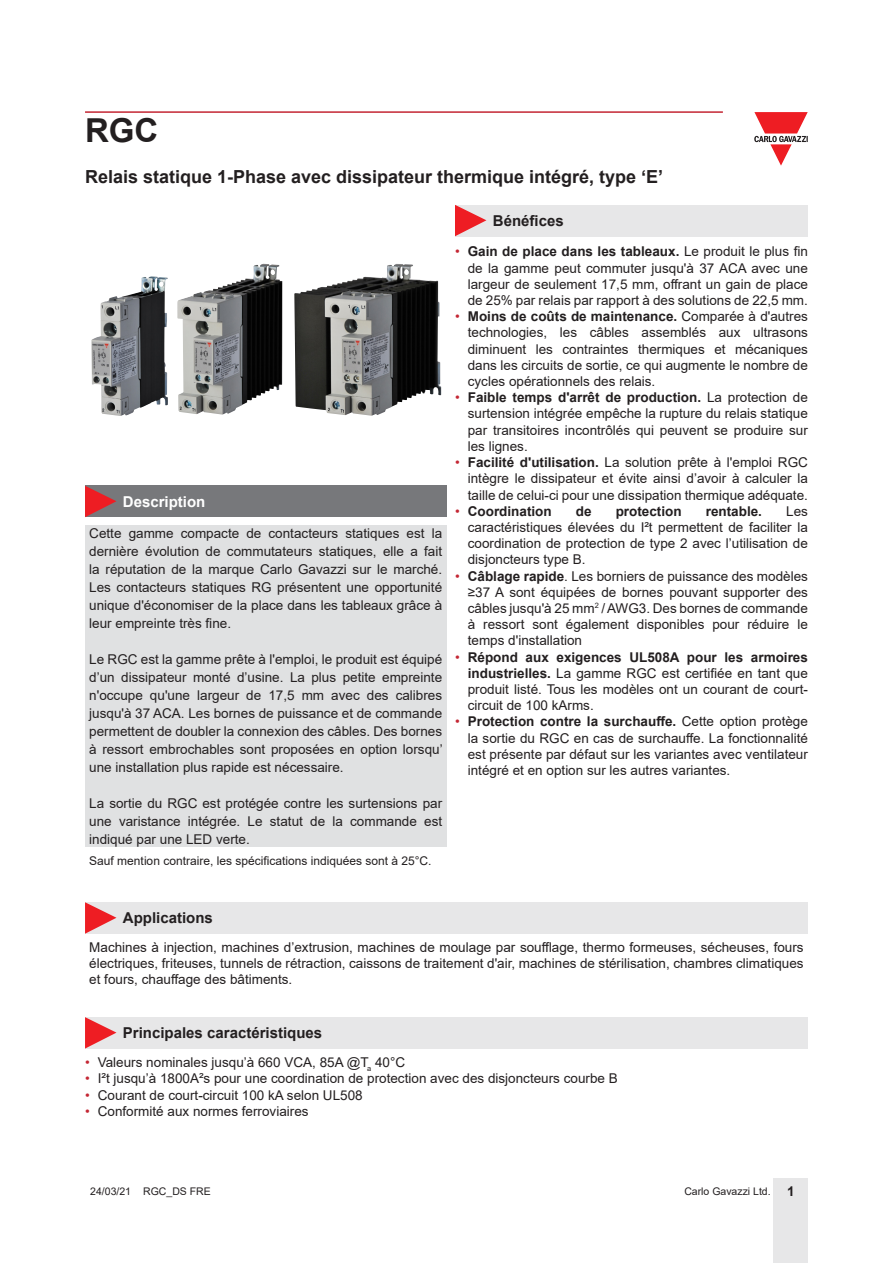
<style>
.page{position:relative;width:893px;height:1263px;background:#fff}
.page>*{position:absolute;margin:0;border:0;box-sizing:border-box;transform-origin:0 0}
.t1{font:700 33px "Arial";color:#231f20}
.Titolo02{font:700 18px "Arial";color:#231f20}
.Titolo03{font:700 15px "Arial";color:#231f20}
.Titolo03-2{font:700 15px "Arial";color:#fff}
.Testo{font:13.5px/16.2px "Arial";color:#231f20;text-align:justify}
.t2{font:700 13.5px "Arial";color:#231f20}
.Testo-2{font:12px "Arial";color:#231f20}
.t3{font:10.5px "Arial";color:#231f20}
.s1{color:#c42633}
.s2{font-weight:700}
.s3{font-weight:400;color:#c42633}
.s4{font-weight:700;font-size:13.5px}
</style>
<div class="page">
<div style="left:774px;top:1178px;width:34px;height:85px;background:#e7e7e8"></div>
<svg style="left:754px;top:112px;width:54px;height:54px"></svg>
<hr style="left:85px;top:111px;width:638px;height:2px;background:#c42633">
<div style="left:455px;top:205px;width:353px;height:31px;background:#e7e7e8"></div>
<svg style="left:455px;top:205px;width:31px;height:31px"></svg>
<div style="left:85px;top:525px;width:361px;height:322px;background:#e0e1e2"></div>
<div style="left:85px;top:902px;width:723px;height:32px;background:#e7e7e8"></div>
<svg style="left:85px;top:902px;width:31px;height:32px"></svg>
<div style="left:85px;top:1017px;width:723px;height:31px;background:#e7e7e8"></div>
<svg style="left:85px;top:1017px;width:31px;height:31px"></svg>
<img style="left:91px;top:276px;width:77px;height:140px">
<img style="left:177px;top:264px;width:105px;height:150px">
<img style="left:294px;top:264px;width:147px;height:152px">
<div style="left:85px;top:486px;width:361px;height:31px;background:#77787b"></div>
<svg style="left:85px;top:486px;width:31px;height:31px"></svg>
<p class="t1" style="left:85px;top:108px;width:75px">RGC</p>
<p class="Titolo02" style="left:85px;top:164px;width:580px">Relais statique 1-Phase avec dissipateur thermique intégré, type ‘E’</p>
<p class="Titolo03" style="left:493px;top:210px;width:72px">Bénéfices</p>
<p class="Testo" style="left:468px;top:244px;width:342px;text-indent:-13px"><span class="s1">•</span> <span class="s2">Gain de place dans les tableaux.</span> Le produit le plus fin de la gamme peut commuter jusqu'à 37 ACA avec une largeur de seulement 17,5 mm, offrant un gain de place de 25% par relais par rapport à des solutions de 22,5 mm.</p>
<p class="Testo" style="left:468px;top:308px;width:342px;text-indent:-13px"><span class="s1">•</span> <span class="s2">Moins de coûts de maintenance.</span> Comparée à d'autres technologies, les câbles assemblés aux ultrasons diminuent les contraintes thermiques et mécaniques dans les circuits de sortie, ce qui augmente le nombre de cycles opérationnels des relais.</p>
<p class="Testo" style="left:468px;top:389px;width:342px;text-indent:-13px"><span class="s1">•</span> <span class="s2">Faible temps d'arrêt de production.</span> La protection de surtension intégrée empêche la rupture du relais statique par transitoires incontrôlés qui peuvent se produire sur les lignes.</p>
<p class="Testo" style="left:468px;top:454px;width:342px;text-indent:-13px"><span class="s1">•</span> <span class="s2">Facilité d'utilisation.</span> La solution prête à l'emploi RGC intègre le dissipateur et évite ainsi d’avoir à calculer la taille de celui-ci pour une dissipation thermique adéquate.</p>
<p class="t2" style="left:455px;top:501px;width:98px"><span class="s3">•</span> Coordination</p>
<p class="t2" style="left:576px;top:501px;width:17px">de</p>
<p class="t2" style="left:616px;top:501px;width:68px">protection</p>
<p class="t2" style="left:706px;top:501px;width:58px">rentable.</p>
<p class="Titolo03-2" style="left:123px;top:491px;width:84px">Description</p>
<p class="Testo" style="left:468px;top:503px;width:342px;text-indent:318px">Les caractéristiques élevées du I²t permettent de faciliter la coordination de protection de type 2 avec l’utilisation de disjoncteurs type B.</p>
<p class="Testo" style="left:468px;top:568px;width:342px;text-indent:-13px"><span class="s1">•</span> <span class="s2">Câblage rapide</span>. Les borniers de puissance des modèles ≥37 A sont équipées de bornes pouvant supporter des câbles jusqu'à 25 mm<sup>2</sup> / AWG3. Des bornes de commande à ressort sont également disponibles pour réduire le temps d'installation</p>
<p class="Testo" style="left:468px;top:649px;width:342px;text-indent:-13px"><span class="s1">•</span> <span class="s2">Répond aux exigences UL508A pour les armoires industrielles.</span> La gamme RGC est certifiée en tant que produit listé. Tous les modèles ont un courant de court&shy;circuit de 100 kArms.</p>
<p class="Testo" style="left:468px;top:713px;width:342px;text-indent:-13px"><span class="s1">•</span> <span class="s2">Protection contre la surchauffe.</span> Cette option protège la sortie du RGC en cas de surchauffe. La fonctionnalité est présente par défaut sur les variantes avec ventilateur intégré et en option sur les autres variantes.</p>
<p class="Testo" style="left:89px;top:524px;width:354px;line-height:18px">Cette gamme compacte de contacteurs statiques est la dernière évolution de commutateurs statiques, elle a fait la réputation de la marque Carlo Gavazzi sur le marché.<br>Les contacteurs statiques RG présentent une opportunité unique d'économiser de la place dans les tableaux grâce à leur empreinte très fine.</p>
<p class="Testo" style="left:89px;top:650px;width:355px;line-height:18px">Le RGC est la gamme prête à l'emploi, le produit est équipé d’un dissipateur monté d’usine. La plus petite empreinte n'occupe qu'une largeur de 17,5 mm avec des calibres jusqu'à 37 ACA. Les bornes de puissance et de commande permettent de doubler la connexion des câbles. Des bornes à ressort embrochables sont proposées en option lorsqu’ une installation plus rapide est nécessaire.</p>
<p class="Testo" style="left:89px;top:794px;width:354px;line-height:18px">La sortie du RGC est protégée contre les surtensions par une varistance intégrée. Le statut de la commande est indiqué par une LED verte.</p>
<p class="Testo-2" style="left:89px;top:852px;width:344px">Sauf mention contraire, les spécifications indiquées sont à 25°C.</p>
<p class="Titolo03" style="left:123px;top:907px;width:92px">Applications</p>
<p class="Testo" style="left:89px;top:939px;width:716px">Machines à injection, machines d’extrusion, machines de moulage par soufflage, thermo formeuses, sécheuses, fours électriques, friteuses, tunnels de rétraction, caissons de traitement d'air, machines de stérilisation, chambres climatiques et fours, chauffage des bâtiments.</p>
<p class="Titolo03" style="left:123px;top:1022px;width:201px">Principales caractéristiques</p>
<p class="Testo" style="left:85px;top:1054px;width:322px"><span class="s1">•</span> Valeurs nominales jusqu’à 660 VCA, 85A @T<sub>a</sub> 40°C</p>
<p class="Testo" style="left:85px;top:1070px;width:534px"><span class="s1">•</span> I²t jusqu’à 1800A²s pour une coordination de protection avec des disjoncteurs courbe B</p>
<p class="Testo" style="left:85px;top:1086px;width:279px"><span class="s1">•</span> Courant de court-circuit 100 kA selon UL508</p>
<p class="Testo" style="left:85px;top:1103px;width:225px"><span class="s1">•</span> Conformité aux normes ferroviaires</p>
<p class="t3" style="left:90px;top:1183px;width:122px">24/03/21 RGC_DS FRE</p>
<p class="t3" style="left:684px;top:1183px;width:112px">Carlo Gavazzi Ltd. <span class="s4">1</span></p>
</div>
